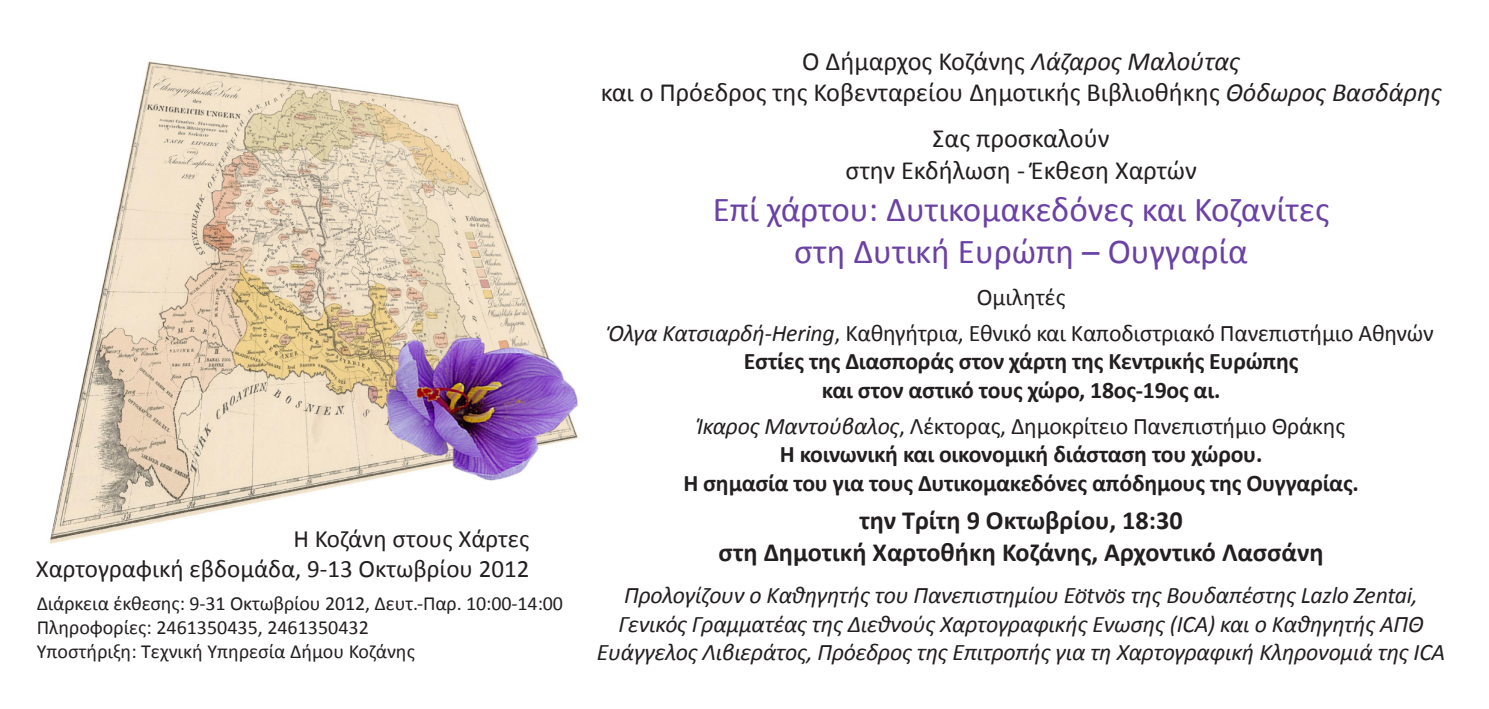
<style>
.page{position:relative;width:1489px;height:709px;background:#fff}
.page>*{position:absolute;margin:0;border:0;box-sizing:border-box;transform-origin:0 0}
.t1{font:35px "Calibri";color:#6b41a5}
.t2{font:27.5px "Calibri";color:#231f20}
.t3{font:26.25px "Calibri";color:#231f20}
.t4{font:700 26.25px "Calibri";color:#231f20}
.t5{font:25px "Calibri";color:#231f20}
.t6{font:italic 23.75px/28.5px "Calibri";letter-spacing:-.01em;color:#231f20;text-align:center}
.t7{font:700 23.75px "Calibri";letter-spacing:-.01em;color:#231f20}
.t8{font:23.75px "Calibri";letter-spacing:-.01em;color:#231f20}
.t9{font:italic 23.75px "Times New Roman";color:#231f20}
.t10{font:20px "Calibri";color:#231f20}
.s1{font-style:italic}
</style>
<div class="page">
<img style="left:49px;top:61px;width:530px;height:483px">
<p class="t5" style="left:293px;top:523px;width:237px">Η Κοζάνη στους Χάρτες</p>
<p class="t5" style="left:36px;top:553px;width:495px">Χαρτογραφική εβδομάδα, 9-13 Οκτωβρίου 2012</p>
<p class="t10" style="left:37px;top:590px;width:528px">Διάρκεια έκθεσης: 9-31 Οκτωβρίου 2012, Δευτ.-Παρ. 10:00-14:00</p>
<p class="t10" style="left:37px;top:614px;width:333px">Πληροφορίες: 2461350435, 2461350432</p>
<p class="t10" style="left:37px;top:638px;width:380px">Υποστήριξη: Τεχνική Υπηρεσία Δήμου Κοζάνης</p>
<p class="t3" style="left:802px;top:45px;width:439px">Ο Δήμαρχος Κοζάνης <span class="s1">Λάζαρος Μαλούτας</span></p>
<p class="t3" style="left:600px;top:76px;width:842px">και ο Πρόεδρος της Κοβενταρείου Δημοτικής Βιβλιοθήκης <span class="s1">Θόδωρος Βασδάρης</span></p>
<p class="t3" style="left:932px;top:122px;width:179px">Σας προσκαλούν</p>
<p class="t3" style="left:845px;top:154px;width:353px">στην Εκδήλωση - Έκθεση Χαρτών</p>
<p class="t1" style="left:712px;top:187px;width:618px">Επί χάρτου: Δυτικομακεδόνες και Κοζανίτες</p>
<p class="t1" style="left:794px;top:229px;width:455px">στη Δυτική Ευρώπη – Ουγγαρία</p>
<p class="t8" style="left:976px;top:283px;width:90px">Ομιλητές</p>
<p class="t8" style="left:608px;top:318px;width:826px"><span class="s1">Όλγα Κατσιαρδή-Hering</span>, Καθηγήτρια, Εθνικό και Καποδιστριακό Πανεπιστήμιο Αθηνών</p>
<p class="t7" style="left:743px;top:347px;width:556px">Εστίες της Διασποράς στον χάρτη της Κεντρικής Ευρώπης</p>
<p class="t7" style="left:822px;top:375px;width:400px">και στον αστικό τους χώρο, 18ος-19ος αι.</p>
<p class="t8" style="left:697px;top:411px;width:649px"><span class="s1">Ίκαρος Μαντούβαλος</span>, Λέκτορας, Δημοκρίτειο Πανεπιστήμιο Θράκης</p>
<p class="t7" style="left:779px;top:439px;width:484px">Η κοινωνική και οικονομική διάσταση του χώρου.</p>
<p class="t7" style="left:683px;top:468px;width:677px">Η σημασία του για τους Δυτικομακεδόνες απόδημους της Ουγγαρίας.</p>
<p class="t4" style="left:859px;top:504px;width:325px">την Τρίτη 9 Οκτωβρίου, 18:30</p>
<p class="t4" style="left:718px;top:535px;width:606px">στη Δημοτική Χαρτοθήκη Κοζάνης, Αρχοντικό Λασσάνη</p>
<p class="t6" style="left:624px;top:580px;width:795px">Προλογίζουν ο Καθηγητής του Πανεπιστημίου Eotvos της Βουδαπέστης Lazlo Zentai,</p>
<p class="t6" style="left:597px;top:608px;width:849px">Γενικός Γραμματέας της Διεθνούς Χαρτογραφικής Ένωσης (ICA) και ο Καθηγητής ΑΠΘ<br>Ευάγγελος Λιβιεράτος, Πρόεδρος της Επιτροπής για τη Χαρτογραφική Κληρονομιά της ICA</p>
<p class="t2" style="left:1026px;top:155px;width:10px">΄</p>
<p class="t8" style="left:605px;top:320px;width:9px">΄</p>
<p class="t8" style="left:694px;top:412px;width:9px">΄</p>
<p class="t9" style="left:1077px;top:566px;width:13px">..</p>
<p class="t9" style="left:1107px;top:566px;width:13px">..</p>
</div>
